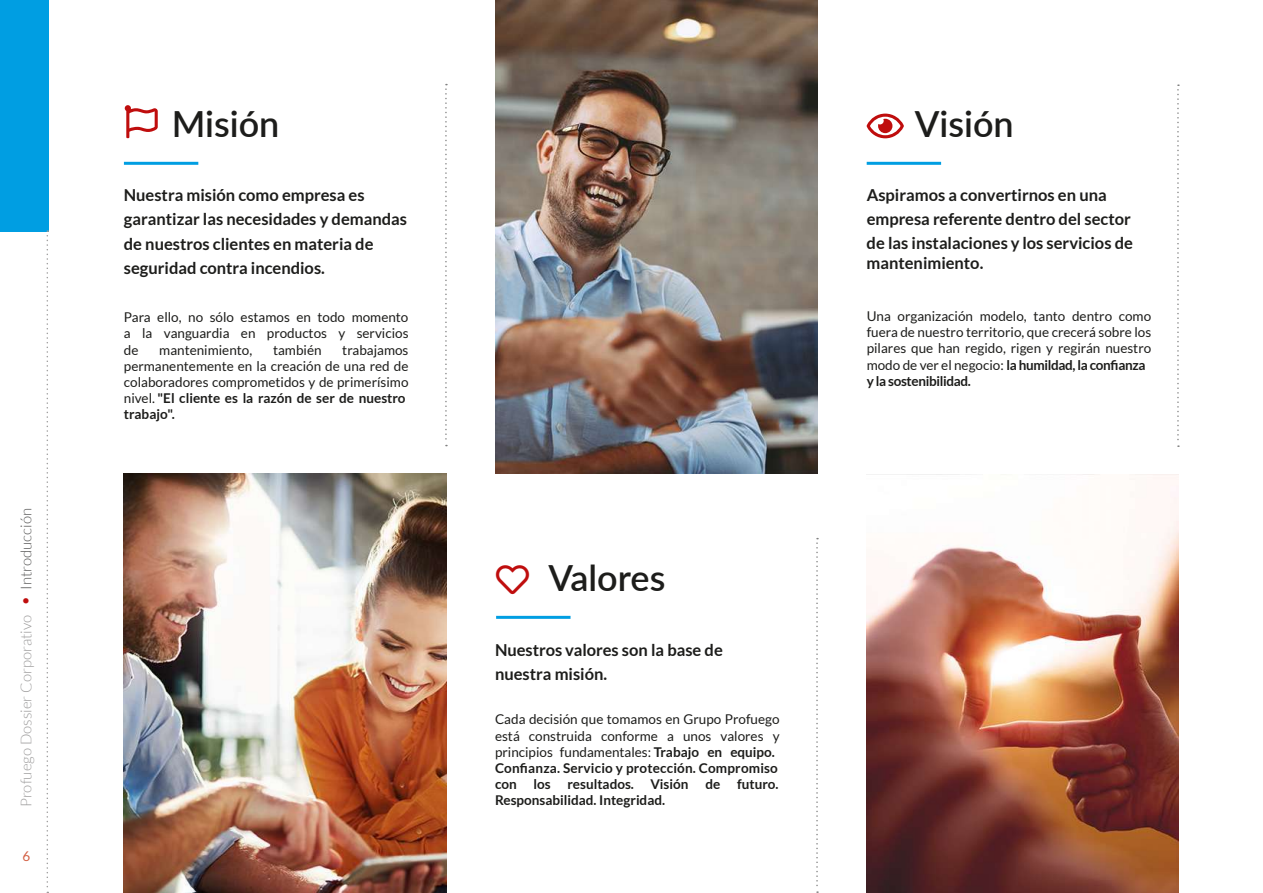
<style>
.page{position:relative;width:1263px;height:893px;background:#fff}
.page>*{position:absolute;margin:0;border:0;box-sizing:border-box;transform-origin:0 0}
.t1{font:600 36px "Lato";color:#1d1d1b}
.t2{font:700 16.5px/24px "Lato";color:#1d1d1b}
.t3{font:300 15px "Lato";color:#9c9b9b}
.t4{font:13.5px/16.2px "Lato";color:#1d1d1b}
.t5{font:700 13.5px/16.2px "Lato";color:#1d1d1b}
.t6{font:13.5px "Lato";color:#d35f43}
.s1{font-size:18px;color:#bf0d0d}
.s2{color:#575756}
.s3{font-weight:700}
.s4{color:#bf0d0d}
.s5{font-weight:400}
</style>
<div class="page">
<img style="left:495px;top:0;width:322px;height:474px">
<img style="left:124px;top:474px;width:323px;height:419px">
<div style="left:0;top:0;width:48px;height:231px;background:#009ee2"></div>
<svg style="left:47px;top:230px;width:1px;height:663px"></svg>
<hr style="left:867px;top:162px;width:74px;height:3px;background:#009ee2">
<svg style="left:867px;top:114px;width:37px;height:24px"></svg>
<hr style="left:124px;top:162px;width:74px;height:3px;background:#009ee2">
<svg style="left:125px;top:105px;width:33px;height:33px"></svg>
<hr style="left:496px;top:616px;width:74px;height:3px;background:#009ee2">
<svg style="left:445px;top:84px;width:2px;height:362px"></svg>
<svg style="left:816px;top:538px;width:2px;height:355px"></svg>
<svg style="left:1177px;top:84px;width:2px;height:363px"></svg>
<img style="left:867px;top:474px;width:311px;height:419px">
<p class="t3" style="left:18px;top:807px;width:301px;rotate:-90deg">Profuego Dossier Corporativo <span class="s1">•</span> <span class="s2">Introducción</span></p>
<p class="t6" style="left:23px;top:849px;width:9px">6</p>
<h1 class="t1" style="left:172px;top:98px;width:109px">Misión</h1>
<h1 class="t1" style="left:915px;top:98px;width:100px">Visión</h1>
<p class="t2" style="left:124px;top:183px;width:285px">Nuestra misión como empresa es garantizar las necesidades y demandas de nuestros clientes en materia de seguridad contra incendios.</p>
<p class="t4" style="left:124px;top:309px;width:286px;text-align:justify">Para ello, no sólo estamos en todo momento a la vanguardia en productos y servicios de</p>
<p class="t4" style="left:124px;top:341px;width:286px;text-indent:218px">trabajamos permanentemente en la creación de una red de colaboradores comprometidos y de primerísimo nivel. <span class="s3">"El cliente es la razón de ser de nuestro trabajo".</span></p>
<p class="t4" style="left:159px;top:341px;width:95px">mantenimiento,</p>
<p class="t4" style="left:273px;top:341px;width:50px">también</p>
<h1 class="t1" style="left:496px;top:552px;width:171px"><span class="s4">♥</span> Valores</h1>
<p class="t2" style="left:495px;top:638px;width:229px">Nuestros valores son la base de nuestra misión.</p>
<p class="t5" style="left:495px;top:711px;width:286px"><span class="s5">Cada decisión que tomamos en Grupo Profuego está construida conforme a unos valores y principios fundamentales:</span> Trabajo en equipo.<br>Confianza. Servicio y protección. Compromiso con los resultados. Visión de futuro.<br>Responsabilidad. Integridad.</p>
<p class="t2" style="left:867px;top:183px;width:268px">Aspiramos a convertirnos en una empresa referente dentro del sector de las instalaciones y los servicios de</p>
<p class="t2" style="left:867px;top:251px;width:118px">mantenimiento.</p>
<p class="t4" style="left:867px;top:308px;width:286px">Una organización modelo, tanto dentro como fuera de nuestro territorio, que crecerá sobre los pilares que han regido, rigen y regirán nuestro modo de ver el negocio: <span class="s3">la humildad, la confianza y la sostenibilidad.</span></p>
</div>
